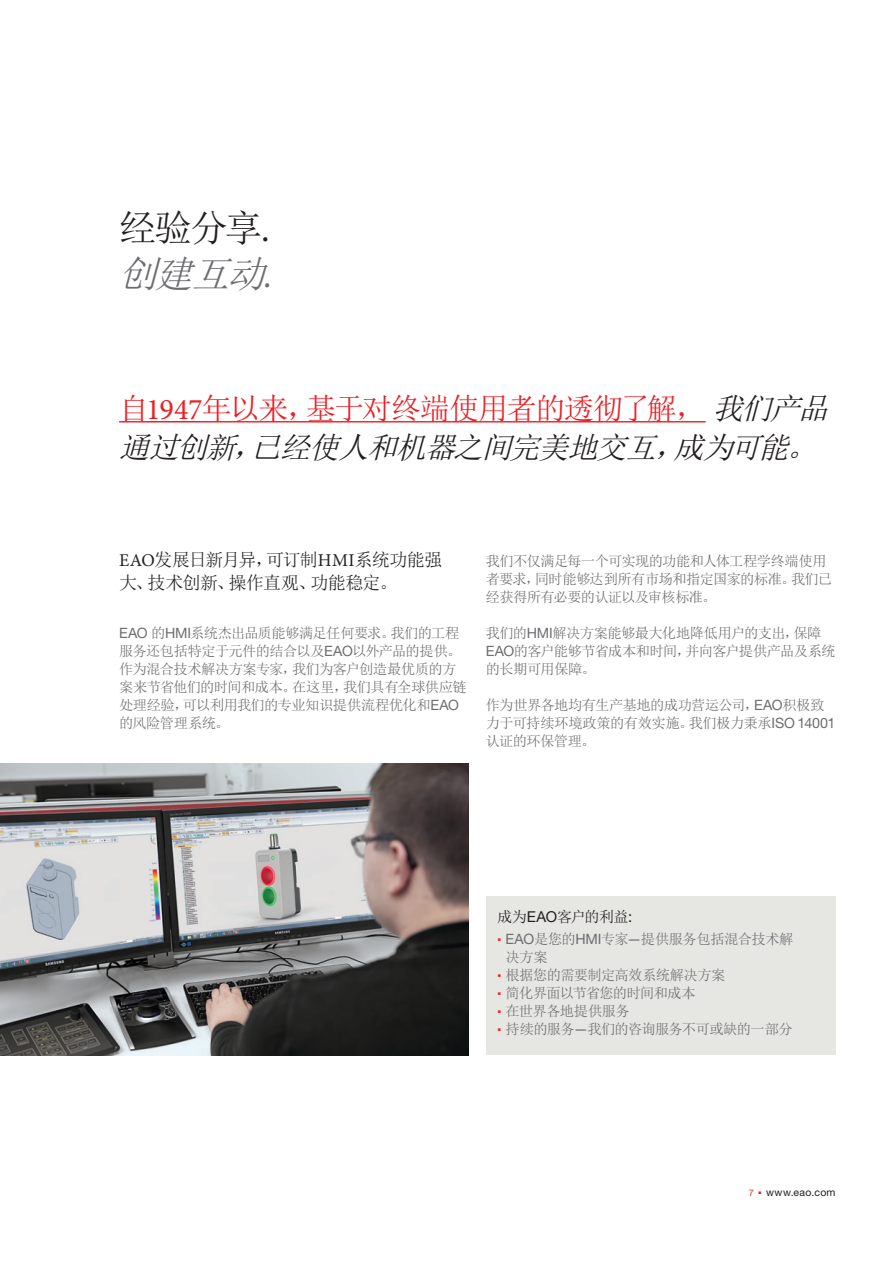
<style>
.page{position:relative;width:893px;height:1263px;background:#fff}
.page>*{position:absolute;margin:0;border:0;box-sizing:border-box;transform-origin:0 0}
.t1{font:37.5px/46.5px "Sim Sun";color:#231f20}
.t2{font:italic 30px/39px "Sim Sun";color:#231f20}
.t3{font:18px/23.4px "Sim Sun";letter-spacing:-.035em;color:#231f20}
.t4{font:15px "Sim Sun";letter-spacing:-.03em;color:#231f20}
.t5{font:14.25px/18px "Sim Sun";letter-spacing:-.04em;color:#6c6d70}
.t6{font:10.5px "Helvetica Neue LT Std";letter-spacing:.025em;color:#231f20}
.t7{font:9px "Helvetica Neue LT Std";color:#ee1d23}
.s1{font-family:"Minion Pro"}
.s2{font-style:italic;color:#6c6d70}
.s3{font-family:"Minion Pro";font-style:italic;color:#6c6d70}
.s4{font-style:normal;color:#ee1d23}
.s5{font-family:"Minion Pro";font-style:normal;color:#ee1d23}
.s6{font-family:"Helvetica Neue LT Std"}
</style>
<div class="page">
<svg style="left:119px;top:421px;width:27px;height:1px"></svg>
<hr style="left:146px;top:421px;width:56px;height:1px;background:#ee1d23">
<hr style="left:202px;top:421px;width:504px;height:1px;background:#ee1d23">
<img style="left:0;top:764px;width:469px;height:291px">
<div style="left:486px;top:896px;width:350px;height:159px;background:#e6e6e2"></div>
<h1 class="t1" style="left:119px;top:204px;width:158px">经验分享<span class="s1">.</span><span class="s2">创建互动</span><span class="s3">.</span></h1>
<h2 class="t2" style="left:119px;top:389px;width:718px"><span class="s4">自</span><span class="s5">1947</span><span class="s4">年以来，基于对终端使用者的透彻了解，</span>我们产品通过创新，已经使人和机器之间完美地交互，成为可能。</h2>
<p class="t3" style="left:119px;top:548px;width:325px"><span class="s1">EAO</span>发展日新月异，可订制<span class="s1">HMI</span>系统功能强大、技术创新、操作直观、功能稳定。</p>
<p class="t5" style="left:119px;top:624px;width:349px"><span class="s6">EAO</span> 的<span class="s6">HMI</span>系统杰出品质能够满足任何要求。我们的工程服务还包括特定于元件的结合以及<span class="s6">EAO</span>以外产品的提供。作为混合技术解决方案专家，我们为客户创造最优质的方案来节省他们的时间和成本。在这里，我们具有全球供应链处理经验，可以利用我们的专业知识提供流程优化和<span class="s6">EAO</span>的风险管理系统。</p>
<p class="t5" style="left:486px;top:552px;width:348px">我们不仅满足每一个可实现的功能和人体工程学终端使用者要求，同时能够达到所有市场和指定国家的标准。我们已经获得所有必要的认证以及审核标准。</p>
<p class="t5" style="left:486px;top:624px;width:351px">我们的<span class="s6">HMI</span>解决方案能够最大化地降低用户的支出，保障<br><span class="s6">EAO</span>的客户能够节省成本和时间，并向客户提供产品及系统的长期可用保障。</p>
<p class="t5" style="left:486px;top:696px;width:351px">作为世界各地均有生产基地的成功营运公司，<span class="s6">EAO</span>积极致力于可持续环境政策的有效实施。我们极力秉承<span class="s6">ISO 14001</span>认证的环保管理。</p>
<p class="t4" style="left:497px;top:909px;width:137px">成为<span class="s6">EAO</span>客户的利益<span class="s6">:</span></p>
<p class="t5" style="left:506px;top:930px;width:289px"><span class="s6">EAO</span>是您的<span class="s6">HMI</span>专家<span class="s6">—</span>提供服务包括混合技术解决方案<br>根据您的需要制定高效系统解决方案<br>简化界面以节省您的时间和成本<br>在世界各地提供服务<br>持续的服务<span class="s6">—</span>我们的咨询服务不可或缺的一部分</p>
<p class="t7" style="left:749px;top:1187px;width:7px">7</p>
<p class="t6" style="left:757px;top:1186px;width:80px"><sup>.</sup> www.eao.com</p>
</div>
